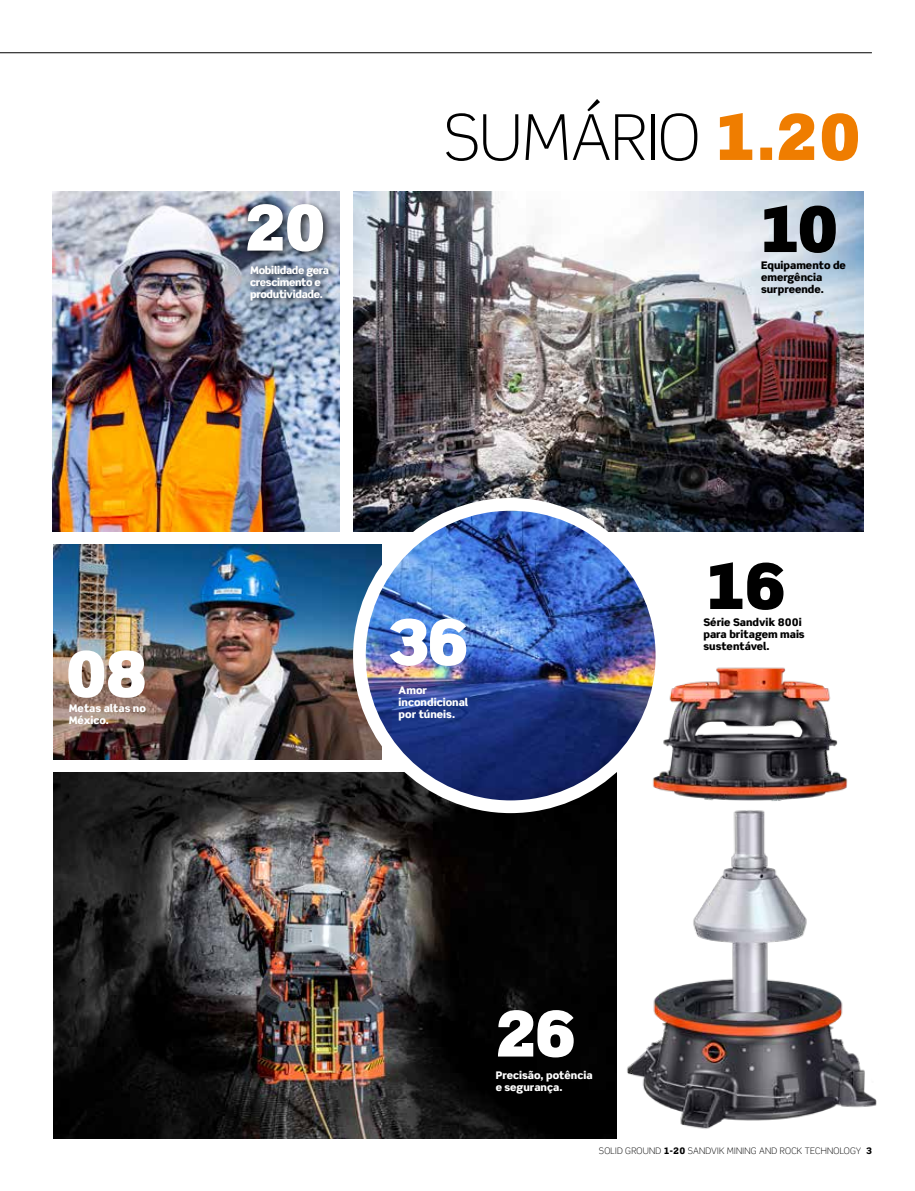
<style>
.page{position:relative;width:915px;height:1191px;background:#fff}
.page>*{position:absolute;margin:0;border:0;box-sizing:border-box;transform-origin:0 0}
.t1{font:300 63.3px "Scene Pro";letter-spacing:-.01em;color:#000}
.t2{font:900 63px "Scene Pro";letter-spacing:-.05em;color:#fff}
.t3{font:900 63px "Scene Pro";color:#000}
.t4{font:900 10.5px/12px "Scene Pro";color:#000}
.t5{font:900 10.5px/12px "Scene Pro";color:#fff}
.t6{font:900 10.5px/12px "Scene Pro";letter-spacing:-.03em;color:#fff}
.t7{font:300 9px "Scene Pro";letter-spacing:.025em;color:#000}
.s1{font-weight:900;color:#ef7d00}
.s2{font-weight:900}
</style>
<div class="page">
<img style="left:54px;top:544px;width:305px;height:215px">
<img style="left:53px;top:191px;width:286px;height:340px">
<img style="left:353px;top:191px;width:509px;height:340px">
<img style="left:581px;top:667px;width:296px;height:472px">
<img style="left:54px;top:772px;width:561px;height:366px">
<hr style="left:0;top:52px;width:871px;height:1px;background:#000">
<div style="left:242px;top:200px;width:92px;height:62px;background:#000;opacity:.75"></div>
<div style="left:245px;top:260px;width:94px;height:51px;background:#000;opacity:.75"></div>
<img style="left:359px;top:511px;width:302px;height:293px">
<div style="left:353px;top:498px;width:315px;height:315px;border:13px solid #fff;border-radius:50%"></div>
<h2 class="t2" style="left:244px;top:186px;width:84px">20</h2>
<p class="t6" style="left:250px;top:264px;width:80px">Mobilidade gera crescimento e produtividade.</p>
<h1 class="t1" style="left:443px;top:99px;width:419px">SUMÁRIO <span class="s1">1.20</span></h1>
<h2 class="t3" style="left:758px;top:188px;width:82px">10</h2>
<p class="t4" style="left:760px;top:259px;width:86px">Equipamento de emergência surpreende.</p>
<h2 class="t2" style="left:65px;top:632px;width:84px">08</h2>
<p class="t5" style="left:69px;top:702px;width:79px">Metas altas no<br>México.</p>
<h2 class="t2" style="left:387px;top:601px;width:84px">36</h2>
<p class="t5" style="left:398px;top:684px;width:71px">Amor incondicional por túneis.</p>
<h2 class="t3" style="left:704px;top:545px;width:84px">16</h2>
<p class="t4" style="left:703px;top:628px;width:103px">para britagem mais sustentável.</p>
<p class="t4" style="left:703px;top:616px;width:100px">Série Sandvik 800i</p>
<h2 class="t2" style="left:494px;top:992px;width:84px">26</h2>
<p class="t5" style="left:495px;top:1068px;width:98px">Precisão, potência e segurança.</p>
<p class="t7" style="left:598px;top:1145px;width:275px">SOLID GROUND <span class="s2">1-20</span> SANDVIK MINING AND ROCK TECHNOLOGY <span class="s2">3</span></p>
</div>
